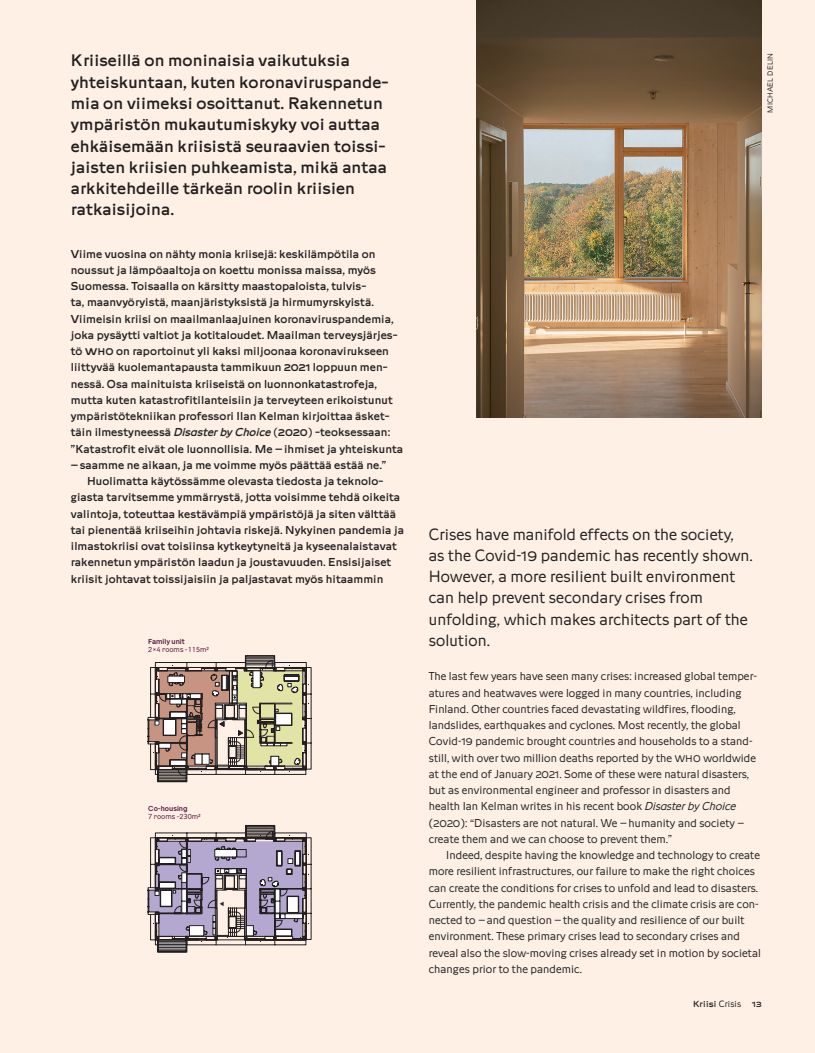
<style>
.page{position:relative;width:815px;height:1053px;background:#fff}
.page>*{position:absolute;margin:0;border:0;box-sizing:border-box;transform-origin:0 0}
.t1{font:700 16.62px/21.2px "Ark Sans prefinal 2";letter-spacing:.01em;color:#231f20}
.t2{font:16.25px/21.2px "Ark Sans prefinal 2";letter-spacing:.01em;color:#231f20}
.t3{font:700 11.38px/16.2px "Ark Sans prefinal 2";letter-spacing:.005em;color:#231f20}
.t4{font:11.38px/16.2px "Ark Sans prefinal 2";letter-spacing:.01em;color:#231f20}
.t5{font:700 expanded 8.75px "Ark Sans prefinal 2";letter-spacing:.02em;color:#231f20}
.t6{font:7.5px "Ark Sans prefinal 2";color:#231f20}
.t7{font:6.88px "La Fontaine";color:#55123b}
.t8{font:600 6.88px "La Fontaine";color:#55123b}
.s1{font-style:italic}
.s2{font-weight:400;font-stretch:normal;font-size:9.12px}
</style>
<div class="page">
<div style="left:0;top:0;width:815px;height:1052px;background:#fef0e5"></div>
<div style="left:245px;top:655px;width:30px;height:13px;border:1px solid #231f20"></div>
<svg style="left:147px;top:657px;width:164px;height:295px"></svg>
<img style="left:476px;top:0;width:286px;height:417px">
<p class="t1" style="left:71px;top:50px;width:319px">Kriiseillä on moninaisia vaikutuksia yhteiskuntaan, kuten koronaviruspande&shy;mia on viimeksi osoittanut. Rakennetun ympäristön mukautumiskyky voi auttaa ehkäisemään kriisistä seuraavien toissi&shy;jaisten kriisien puhkeamista, mikä antaa arkkitehdeille tärkeän roolin kriisien ratkaisijoina.</p>
<p class="t3" style="left:71px;top:245px;width:334px">Viime vuosina on nähty monia kriisejä: keskilämpötila on noussut ja lämpöaaltoja on koettu monissa maissa, myös Suomessa. Toisaalla on kärsitty maastopaloista, tulvis-<br>ta, maanvyöryistä, maanjäristyksistä ja hirmumyrskyistä.<br>Viimeisin kriisi on maailmanlaajuinen koronaviruspandemia, joka pysäytti valtiot ja kotitaloudet. Maailman terveysjärjes&shy;tö WHO on raportoinut yli kaksi miljoonaa koronavirukseen liittyvää kuolemantapausta tammikuun 2021 loppuun men&shy;nessä. Osa mainituista kriiseistä on luonnonkatastrofeja, mutta kuten katastrofitilanteisiin ja terveyteen erikoistunut ympäristötekniikan professori Ilan Kelman kirjoittaa äsket&shy;täin ilmestyneessä <span class="s1">Disaster by Choice</span> (2020) -teoksessaan: ”Katastrofit eivät ole luonnollisia. Me – ihmiset ja yhteiskunta</p>
<p class="t3" style="left:71px;top:457px;width:317px">– saamme ne aikaan, ja me voimme myös päättää estää ne.”</p>
<p class="t3" style="left:87px;top:473px;width:298px">Huolimatta käytössämme olevasta tiedosta ja teknolo-</p>
<p class="t3" style="left:71px;top:489px;width:331px">giasta tarvitsemme ymmärrystä, jotta voisimme tehdä oikeita</p>
<p class="t3" style="left:71px;top:505px;width:327px">valintoja, toteuttaa kestävämpiä ympäristöjä ja siten välttää</p>
<p class="t3" style="left:71px;top:522px;width:335px">tai pienentää kriiseihin johtavia riskejä. Nykyinen pandemia ja</p>
<p class="t3" style="left:71px;top:538px;width:327px">ilmastokriisi ovat toisiinsa kytkeytyneitä ja kyseenalaistavat</p>
<p class="t3" style="left:71px;top:554px;width:322px">rakennetun ympäristön laadun ja joustavuuden. Ensisijaiset</p>
<p class="t3" style="left:71px;top:570px;width:314px">kriisit johtavat toissijaisiin ja paljastavat myös hitaammin</p>
<p class="t8" style="left:148px;top:637px;width:38px">Family unit</p>
<p class="t7" style="left:148px;top:645px;width:62px">2×4 rooms -115m2</p>
<p class="t8" style="left:148px;top:803px;width:41px">Co-housing</p>
<p class="t7" style="left:148px;top:812px;width:54px">7 rooms -230m2</p>
<p class="t6" style="left:766px;top:113px;width:61px;rotate:-90deg">MICHAEL DELIN</p>
<h2 class="t2" style="left:429px;top:523px;width:326px">Crises have manifold effects on the society, as the Covid-19 pandemic has recently shown.<br>However, a more resilient built environment can help prevent secondary crises from unfolding, which makes architects part of the solution.</h2>
<p class="t4" style="left:429px;top:668px;width:330px">The last few years have seen many crises: increased global temper&shy;atures and heatwaves were logged in many countries, including Finland. Other countries faced devastating wildfires, flooding, landslides, earthquakes and cyclones. Most recently, the global Covid-19 pandemic brought countries and households to a stand&shy;still, with over two million deaths reported by the WHO worldwide at the end of January 2021. Some of these were natural disasters, but as environmental engineer and professor in disasters and health Ian Kelman writes in his recent book <span class="s1">Disaster by Choice </span>(2020): “Disasters are not natural. We – humanity and society – create them and we can choose to prevent them.”</p>
<p class="t4" style="left:429px;top:847px;width:334px;text-indent:17px">Indeed, despite having the knowledge and technology to create more resilient infrastructures, our failure to make the right choices can create the conditions for crises to unfold and lead to disasters.<br>Currently, the pandemic health crisis and the climate crisis are con&shy;nected to – and question – the quality and resilience of our built environment. These primary crises lead to secondary crises and reveal also the slow-moving crises already set in motion by societal changes prior to the pandemic.</p>
<p class="t5" style="left:693px;top:998px;width:50px">Kriisi <span class="s2">Crisis</span></p>
<p class="t5" style="left:752px;top:998px;width:11px">13</p>
</div>
